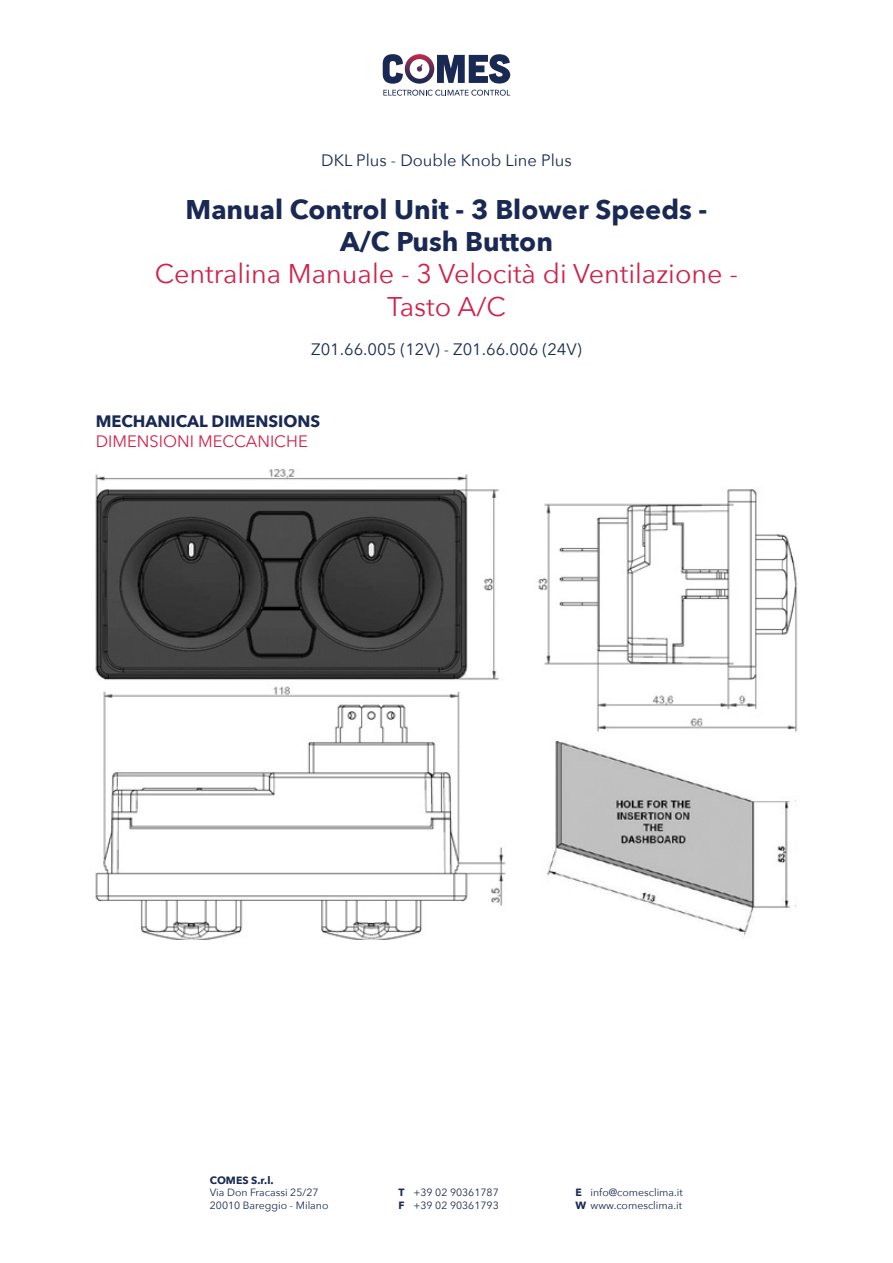
<style>
.page{position:relative;width:893px;height:1263px;background:#fff}
.page>*{position:absolute;margin:0;border:0;box-sizing:border-box;transform-origin:0 0}
.Name_IT{font:27px "Avenir Next";color:#d0234b}
.Name_ENG{font:700 27px "Avenir Next";color:#1a2954}
.Artikelnummer{font:16.5px "Avenir Next";color:#1a2954}
.Serie{font:16.5px "Avenir Next";color:#1a2954}
.Daten_ENG{font:700 16.5px "Avenir Next";color:#1a2954}
.Daten_IT{font:16.5px "Avenir Next";color:#d0234b}
.t1{font:10.5px/12.6px "Avenir Next";color:#1a2954}
.t2{font:700 10.5px "Avenir Next";color:#1a2954}
.s1{font-weight:700}
</style>
<div class="page">
<svg style="left:383px;top:90px;width:127px;height:6px"></svg>
<svg style="left:383px;top:54px;width:127px;height:30px"></svg>
<img style="left:95px;top:468px;width:703px;height:471px">
<p class="Serie" style="left:321px;top:147px;width:252px">DKL Plus - Double Knob Line Plus</p>
<p class="Name_ENG" style="left:186px;top:186px;width:523px">Manual Control Unit - 3 Blower Speeds -</p>
<p class="Name_ENG" style="left:340px;top:218px;width:214px">A/C Push Button</p>
<p class="Name_IT" style="left:155px;top:251px;width:585px">Centralina Manuale - 3 Velocità di Ventilazione -</p>
<p class="Name_IT" style="left:387px;top:284px;width:120px">Tasto A/C</p>
<p class="Artikelnummer" style="left:311px;top:336px;width:272px">Z01.66.005 (12V) - Z01.66.006 (24V)</p>
<p class="Daten_ENG" style="left:96px;top:407px;width:226px">MECHANICAL DIMENSIONS</p>
<p class="Daten_IT" style="left:96px;top:427px;width:214px">DIMENSIONI MECCANICHE</p>
<p class="t2" style="left:210px;top:1171px;width:65px">COMES S.r.l.</p>
<p class="t1" style="left:210px;top:1186px;width:120px">Via Don Fracassi 25/27<br>20010 Bareggio - Milano</p>
<p class="t1" style="left:398px;top:1186px;width:102px"><span class="s1">T</span> +39 02 90361787<br><span class="s1">F</span> +39 02 90361793</p>
<p class="t1" style="left:576px;top:1186px;width:109px"><span class="s1">E</span> info@comesclima.it<br><span class="s1">W</span> www.comesclima.it</p>
</div>
